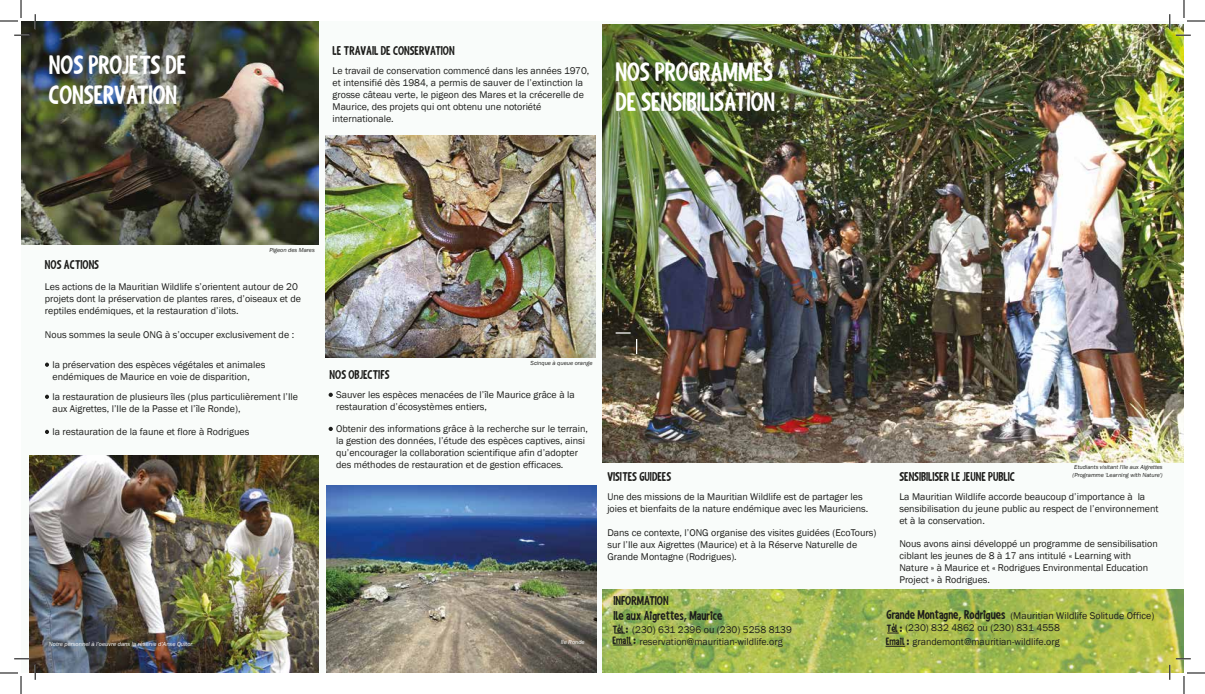
<style>
.page{position:relative;width:1205px;height:694px;background:#fff}
.page>*{position:absolute;margin:0;border:0;box-sizing:border-box;transform-origin:0 0}
.t1{font:700 25px/30px "Shaky Hand Some Comic";color:#fff}
.t2{font:700 12px/15.4px "Shaky Hand Some Comic";color:#1d1d1b}
.t3{font:10px/12px "Franklin Gothic";color:#1d1d1b}
.t4{font:italic 6px/7.2px "Franklin Gothic";color:#1d1d1b}
.t5{font:italic 6px "Franklin Gothic";color:#fff}
.s1{font-family:"Shaky Hand Some Comic";font-weight:700}
.s2{font-family:"Shaky Hand Some Comic";font-weight:700;font-size:12px}
</style>
<div class="page">
<div style="left:21px;top:21px;width:1162px;height:652px;background:#f9fcfa"></div>
<svg style="left:328px;top:393px;width:5px;height:4px"></svg>
<svg style="left:328px;top:427px;width:5px;height:4px"></svg>
<img style="left:602px;top:24px;width:581px;height:438px">
<img style="left:21px;top:21px;width:298px;height:224px">
<img style="left:326px;top:135px;width:269px;height:223px">
<img style="left:327px;top:486px;width:269px;height:187px">
<img style="left:602px;top:589px;width:581px;height:84px">
<svg style="left:613px;top:645px;width:19px;height:1px"></svg>
<svg style="left:885px;top:646px;width:20px;height:1px"></svg>
<img style="left:30px;top:456px;width:289px;height:217px">
<svg style="left:14px;top:35px;width:15px;height:1px"></svg>
<svg style="left:1175px;top:35px;width:15px;height:1px"></svg>
<svg style="left:14px;top:658px;width:15px;height:2px"></svg>
<svg style="left:35px;top:14px;width:1px;height:15px"></svg>
<svg style="left:35px;top:665px;width:1px;height:15px"></svg>
<svg style="left:1168px;top:14px;width:2px;height:15px"></svg>
<svg style="left:0;top:0;width:22px;height:22px"></svg>
<svg style="left:0;top:672px;width:22px;height:22px"></svg>
<svg style="left:1168px;top:658px;width:36px;height:36px"></svg>
<svg style="left:615px;top:332px;width:15px;height:2px"></svg>
<svg style="left:636px;top:339px;width:1px;height:15px"></svg>
<svg style="left:1183px;top:0;width:22px;height:22px"></svg>
<svg style="left:45px;top:363px;width:4px;height:4px"></svg>
<svg style="left:45px;top:395px;width:4px;height:4px"></svg>
<svg style="left:45px;top:430px;width:4px;height:4px"></svg>
<h1 class="t1" style="left:49px;top:50px;width:139px">NOS PROJETS DE<br>CONSERVATION</h1>
<p class="t2" style="left:332px;top:43px;width:123px">LE TRAVAIL DE CONSERVATION</p>
<p class="t3" style="left:332px;top:65px;width:258px">Le travail de conservation commencé dans les années 1970, et intensifié dès 1984, a permis de sauver de l’extinction la grosse câteau verte, le pigeon des Mares et la crécerelle de Maurice, des projets qui ont obtenu une notoriété internationale.</p>
<h1 class="t1" style="left:615px;top:57px;width:161px">NOS PROGRAMMES<br>DE SENSIBILISATION</h1>
<p class="t4" style="left:269px;top:246px;width:47px">Pigeon des Mares</p>
<p class="t2" style="left:45px;top:257px;width:56px">NOS ACTIONS</p>
<p class="t3" style="left:45px;top:281px;width:257px">Les actions de la Mauritian Wildlife s’orientent autour de 20 projets dont la préservation de plantes rares, d’oiseaux et de reptiles endémiques, et la restauration d’ilots.</p>
<p class="t3" style="left:45px;top:328px;width:251px">Nous sommes la seule ONG à s’occuper exclusivement de :</p>
<p class="t3" style="left:52px;top:358px;width:214px">la préservation des espèces végétales et animales endémiques de Maurice en voie de disparition,</p>
<p class="t3" style="left:52px;top:390px;width:247px">la restauration de plusieurs îles (plus particulièrement l’Ile aux Aigrettes, l’Ile de la Passe et l’île Ronde),</p>
<p class="t3" style="left:52px;top:426px;width:198px">la restauration de la faune et flore à Rodrigues</p>
<p class="t5" style="left:49px;top:640px;width:145px">Notre personnel à l’oeuvre dans la réserve d’Anse Quitor</p>
<p class="t2" style="left:329px;top:368px;width:61px">NOS OBJECTIFS</p>
<p class="t4" style="left:530px;top:360px;width:63px">Scinque à queue orange</p>
<p class="t3" style="left:336px;top:389px;width:240px">Sauver les espèces menacées de l’île Maurice grâce à la restauration d’écosystèmes entiers,</p>
<p class="t3" style="left:336px;top:423px;width:253px">Obtenir des informations grâce à la recherche sur le terrain, la gestion des données, l’étude des espèces captives, ainsi qu’encourager la collaboration scientifique afin d’adopter des méthodes de restauration et de gestion efficaces.</p>
<p class="t5" style="left:560px;top:639px;width:25px">Ile Ronde</p>
<p class="t2" style="left:607px;top:469px;width:65px">VISITES GUIDEES</p>
<p class="t3" style="left:607px;top:490px;width:262px">Une des missions de la Mauritian Wildlife est de partager les joies et bienfaits de la nature endémique avec les Mauriciens.</p>
<p class="t3" style="left:607px;top:526px;width:270px">Dans ce contexte, l’ONG organise des visites guidées (EcoTours) sur l’Ile aux Aigrettes (Maurice) et à la Réserve Naturelle de<br>Grande Montagne (Rodrigues).</p>
<p class="t2" style="left:613px;top:593px;width:111px">INFORMATION<br>Ile aux Aigrettes, Maurice</p>
<p class="t3" style="left:612px;top:624px;width:181px"><span class="s1">Tél :</span> (230) 631 2396 ou (230) 5258 8139<br><span class="s1">Email :</span> reservation@mauritian-wildlife.org</p>
<p class="t4" style="left:1072px;top:464px;width:92px">Etudiants visitant l'Ile aux Aigrettes (Programme 'Learning with Nature')</p>
<p class="t2" style="left:899px;top:469px;width:117px">SENSIBILISER LE JEUNE PUBLIC</p>
<p class="t3" style="left:899px;top:491px;width:260px">La Mauritian Wildlife accorde beaucoup d’importance à la sensibilisation du jeune public au respect de l’environnement et à la conservation.</p>
<p class="t3" style="left:899px;top:538px;width:260px">Nous avons ainsi développé un programme de sensibilisation ciblant les jeunes de 8 à 17 ans intitulé « Learning with Nature » à Maurice et « Rodrigues Environmental Education Project » à Rodrigues.</p>
<p class="t3" style="left:886px;top:610px;width:269px;line-height:12.5px"><span class="s2">Grande Montagne, Rodrigues</span> (Mauritian Wildlife Solitude Office)<br><span class="s1">Tél :</span> (230) 832 4862 ou (230) 831 4558</p>
<p class="t3" style="left:885px;top:636px;width:175px"><span class="s1">Email :</span> grandemont@mauritian-wildlife.org</p>
</div>
